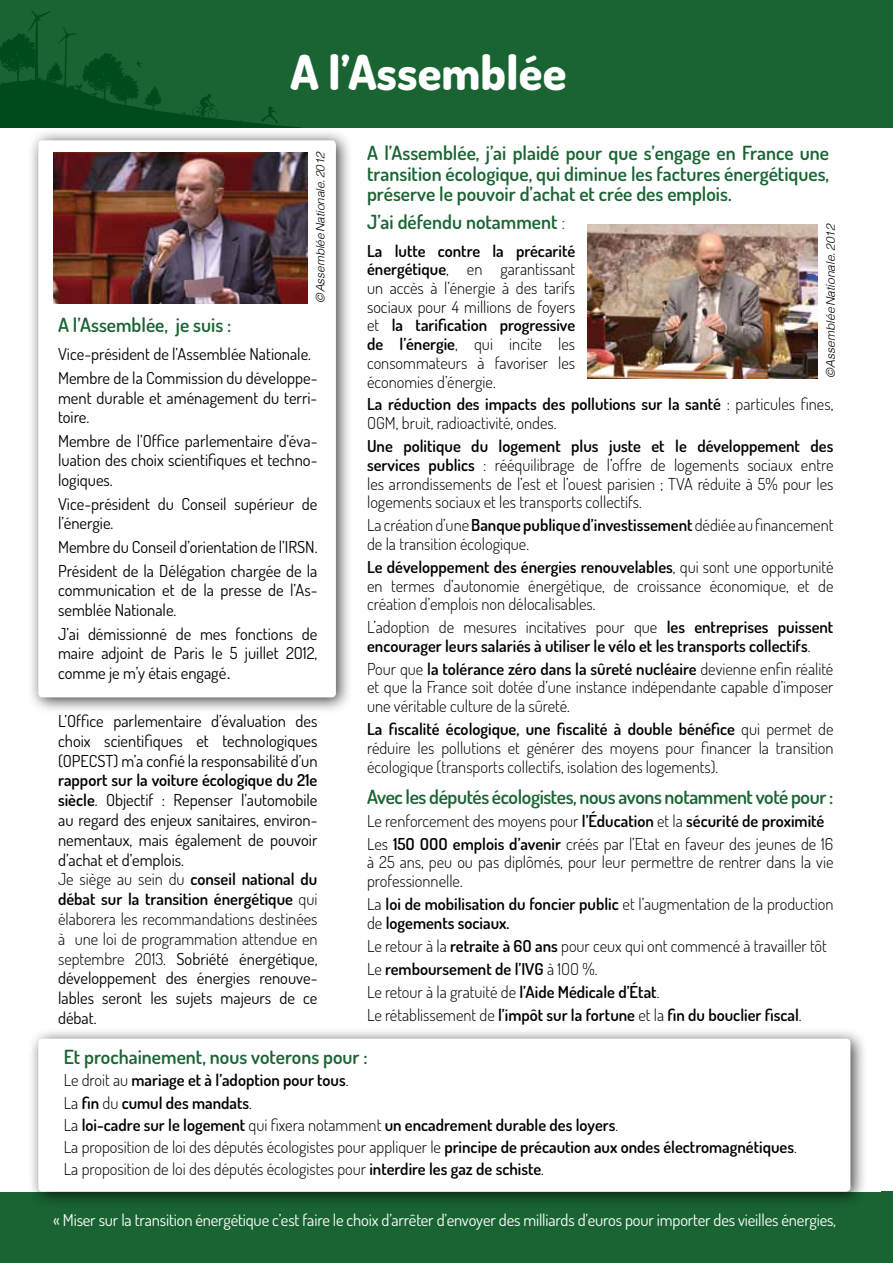
<style>
.page{position:relative;width:893px;height:1263px;background:#fff}
.page>*{position:absolute;margin:0;border:0;box-sizing:border-box;transform-origin:0 0}
.t1{font:800 48px "Dosis";color:#fff}
.t2{font:600 19.5px/20.2px "Dosis";color:#196432;text-align:justify}
.t3{font:600 19.5px "Dosis";letter-spacing:-.02em;color:#196432}
.t4{font:300 16.5px/18.8px "Dosis";color:#000;text-align:justify}
.t5{font:16.5px/19.8px "Dosis";color:#000}
.t6{font:600 16.5px/22.2px "Dosis";color:#000}
.t7{font:16.5px "Dosis";letter-spacing:-.01em;color:#fff}
.t8{font:italic 300 12px "Helvetica";letter-spacing:-.005em;color:#000}
.t9{font:italic 300 11.7px "Helvetica";letter-spacing:-.005em;color:#000}
.s1{font-family:"Helvetica"}
.s2{font-weight:600}
.s3{font-weight:300}
</style>
<div class="page">
<div style="left:0;top:1192px;width:893px;height:71px;background:#196432"></div>
<div style="left:0;top:0;width:893px;height:128px;background:#196432"></div>
<svg style="left:0;top:10px;width:302px;height:118px"></svg>
<div style="left:27px;top:1027px;width:841px;height:181px;background:#000;opacity:.75"></div>
<div style="left:38px;top:1039px;width:812px;height:153px;background:#fff;border-radius:4px"></div>
<div style="left:27px;top:129px;width:326px;height:585px;background:#000;opacity:.75"></div>
<div style="left:38px;top:140px;width:298px;height:557px;background:#fff;border-radius:4px"></div>
<img style="left:588px;top:224px;width:230px;height:154px">
<img style="left:53px;top:152px;width:254px;height:151px">
<h1 class="t1" style="left:290px;top:42px;width:278px">A l’Assemblée</h1>
<p class="t9" style="left:313px;top:303px;width:153px;rotate:-90deg">© Assemblée Nationale. 2012</p>
<p class="t2" style="left:58px;top:315px;width:175px">A l’Assemblée, je suis :</p>
<p class="t5" style="left:58px;top:342px;width:261px;line-height:23.7px">Vice-président de l’Assemblée Nationale.<br>Membre de la Commission du développe-</p>
<p class="t5" style="left:58px;top:387px;width:261px">ment durable et aménagement du terri&shy;toire.</p>
<p class="t5" style="left:58px;top:431px;width:261px;text-align:justify">Membre de l’Office parlementaire d’éva&shy;luation des choix scientifiques et techno&shy;logiques.</p>
<p class="t5" style="left:58px;top:493px;width:261px">Vice-président du Conseil supérieur de l’énergie.</p>
<p class="t5" style="left:58px;top:535px;width:261px;line-height:23.7px">Membre du Conseil d’orientation de l’IRSN.<br>Président de la Délégation chargée de la</p>
<p class="t5" style="left:58px;top:580px;width:261px">communication et de la presse de l’As&shy;semblée Nationale.</p>
<p class="t5" style="left:58px;top:623px;width:261px;text-align:justify">J’ai démissionné de mes fonctions de maire adjoint de Paris le 5 juillet 2O12, comme je m’y étais engagé<span class="s1">.</span></p>
<p class="t5" style="left:58px;top:710px;width:261px;text-align:justify">L’Office parlementaire d’évaluation des choix scientifiques et technologiques (OPECST) m’a confié la responsabilité d’un</p>
<p class="t5" style="left:58px;top:770px;width:261px"><span class="s2">rapport sur la voiture écologique du 21e siècle</span>. Objectif : Repenser l’automobile au regard des enjeux sanitaires, environ&shy;nementaux, mais également de pouvoir d’achat et d’emplois.<br><span class="s3">Je siège au sein du</span> <span class="s2">conseil national du débat sur la transition énergétique</span> <span class="s3">qui élaborera les recommandations destinées à une loi de programmation attendue en septembre 2O13.</span> Sobriété énergétique, développement des énergies renouve&shy;lables seront les sujets majeurs de ce débat.</p>
<p class="t2" style="left:367px;top:143px;width:464px">A l’Assemblée, j’ai plaidé pour que s’engage en France une transition écologique, qui diminue les factures énergétiques, préserve le pouvoir d’achat et crée des emplois.</p>
<p class="t2" style="left:367px;top:212px;width:200px">J’ai défendu notamment <span class="s3">:</span></p>
<p class="t4" style="left:367px;top:241px;width:210px"><span class="s2">La lutte contre la précarité énergétique</span>, en garantissant un accès à l’énergie à des tarifs sociaux pour 4 millions de foyers et <span class="s2">la tarification progressive de l’énergie</span>, qui incite les consommateurs à favoriser les économies d’énergie.</p>
<p class="t4" style="left:367px;top:395px;width:468px"><span class="s2">La réduction des impacts des pollutions sur la santé</span> : particules fines,<br>OGM, bruit, radioactivité, ondes.</p>
<p class="t4" style="left:367px;top:436px;width:468px"><span class="s2">Une politique du logement plus juste et le développement des services publics</span> : rééquilibrage de l’offre de logements sociaux entre les arrondissements de l’est et l’ouest parisien ; TVA réduite à 5% pour les logements sociaux et les transports collectifs.</p>
<p class="t4" style="left:367px;top:515px;width:468px">La création d’une <span class="s2">Banque publique d’investissement</span> dédiée au financement de la transition écologique.</p>
<p class="t4" style="left:367px;top:557px;width:468px"><span class="s2">Le développement des énergies renouvelables</span>, qui sont une opportunité en termes d’autonomie énergétique, de croissance économique, et de création d’emplois non délocalisables.</p>
<p class="t6" style="left:367px;top:617px;width:468px;line-height:18.8px"><span class="s3">L’adoption de mesures incitatives pour que</span> les entreprises puissent encourager leurs salariés à utiliser le vélo et les transports collectifs<span class="s3">.</span></p>
<p class="t4" style="left:367px;top:659px;width:468px">Pour que <span class="s2">la tolérance zéro dans la sûreté nucléaire</span> devienne enfin réalité et que la France soit dotée d’une instance indépendante capable d’imposer une véritable culture de la sûreté.</p>
<p class="t4" style="left:367px;top:719px;width:468px"><span class="s2">La fiscalité écologique, une fiscalité à double bénéfice</span> qui permet de réduire les pollutions et générer des moyens pour financer la transition écologique (transports collectifs, isolation des logements).</p>
<p class="t3" style="left:367px;top:784px;width:468px">Avec les députés écologistes, nous avons notamment voté pour :</p>
<p class="t4" style="left:367px;top:809px;width:468px;line-height:23px">Le renforcement des moyens pour <span class="s2">l’Éducation</span> et la <span class="s2">sécurité de proximité<br></span>Les <span class="s2">15O OOO emplois d’avenir</span> créés par l’Etat en faveur des jeunes de 16</p>
<p class="t4" style="left:367px;top:853px;width:468px">à 25 ans, peu ou pas diplômés, pour leur permettre de rentrer dans la vie professionnelle.</p>
<p class="t6" style="left:367px;top:894px;width:468px;line-height:18.8px"><span class="s3">La</span> loi de mobilisation du foncier public <span class="s3">et l’augmentation de la production de</span> logements sociaux.</p>
<p class="t4" style="left:367px;top:934px;width:461px;line-height:23px;text-align:left">Le retour à la <span class="s2">retraite à 6O ans</span> pour ceux qui ont commencé à travailler tôt Le <span class="s2">remboursement de l’IVG</span> à 1OO %.<br>Le retour à la gratuité de <span class="s2">l’Aide Médicale d’État</span>.<br>Le rétablissement de <span class="s2">l’impôt sur la fortune</span> et la <span class="s2">fin du bouclier fiscal</span>.</p>
<p class="t8" style="left:823px;top:378px;width:157px;rotate:-90deg">© Assemblée Nationale. 2012</p>
<p class="t2" style="left:64px;top:1046px;width:305px">Et prochainement, nous voterons pour :</p>
<p class="t6" style="left:64px;top:1069px;width:734px"><span class="s3">Le droit au</span> mariage et à l’adoption pour tous<span class="s3">.<br>La</span> fin <span class="s3">du</span> cumul des mandats<span class="s3">.<br>La</span> loi-cadre sur le logement <span class="s3">qui fixera notamment</span> un encadrement durable des loyers<span class="s3">.<br>La proposition de loi des députés écologistes pour appliquer le</span> principe de précaution aux ondes électromagnétiques<span class="s3">.<br>La proposition de loi des députés écologistes pour</span> interdire les gaz de schiste<span class="s3">.</span></p>
<p class="t7" style="left:53px;top:1209px;width:784px">« Miser sur la transition énergétique c’est faire le choix d’arrêter d’envoyer des milliards d’euros pour importer des vieilles énergies,</p>
</div>
